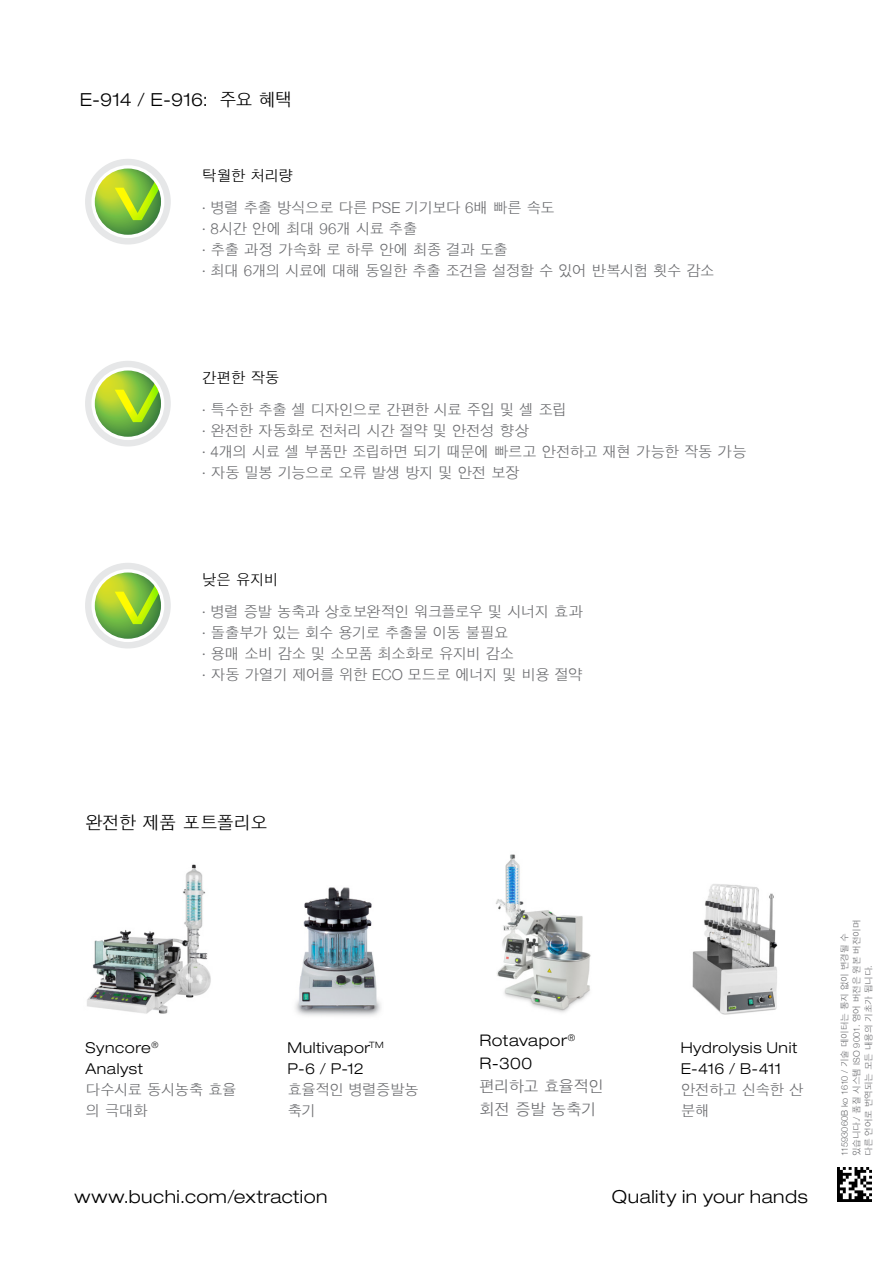
<style>
.page{position:relative;width:893px;height:1263px;background:#fff}
.page>*{position:absolute;margin:0;border:0;box-sizing:border-box;transform-origin:0 0}
.EN_Note_large{font:300 expanded 18px "Helvetica Neue LT Std";letter-spacing:.03em;color:#000}
.KO_Title{font:300 18px "Buchi";letter-spacing:-.085em;color:#000}
.EN_Title{font:300 expanded 18px "Helvetica Neue LT Std";color:#000}
.t1{font:300 16.05px/22.6px "Buchi";letter-spacing:-.09em;color:#6d6e71}
.t2{font:300 15px "Buchi";letter-spacing:-.075em;color:#6d6e71}
.t3{font:300 expanded 15px/21.3px "Helvetica Neue LT Std";letter-spacing:.035em;color:#000}
.t4{font:300 15px "Buchi";letter-spacing:-.055em;color:#6d6e71}
.KO_Title_small_down{font:300 15px "Buchi";letter-spacing:-.07em;color:#000}
.t5{font:300 15px "Buchi";letter-spacing:-.035em;color:#6d6e71}
.KO_Barcode{font:300 9px/12px "Buchi";letter-spacing:-.05em;color:#6d6e71}
.s1{font-family:"Helvetica Neue LT Std"}
.s2{font-family:"Buchi";font-stretch:normal;color:#6d6e71}
.s3{font-family:"Helvetica Neue LT Std";font-stretch:expanded;color:#000}
</style>
<div class="page">
<img style="left:838px;top:1167px;width:34px;height:34px">
<div style="left:85px;top:159px;width:86px;height:85px;background:#e6e7e8;border-radius:50%"></div>
<svg style="left:91px;top:165px;width:73px;height:73px"></svg>
<svg style="left:95px;top:169px;width:66px;height:66px"></svg>
<svg style="left:110px;top:168px;width:51px;height:67px;background:#9bc852"></svg>
<div style="left:85px;top:361px;width:86px;height:85px;background:#e6e7e8;border-radius:50%"></div>
<div style="left:91px;top:367px;width:73px;height:73px;background:#fff;border-radius:50%"></div>
<svg style="left:95px;top:370px;width:66px;height:67px"></svg>
<svg style="left:110px;top:370px;width:51px;height:67px"></svg>
<div style="left:85px;top:563px;width:86px;height:85px;background:#e6e7e8;border-radius:50%"></div>
<svg style="left:91px;top:569px;width:73px;height:73px"></svg>
<svg style="left:95px;top:572px;width:66px;height:67px"></svg>
<svg style="left:110px;top:572px;width:51px;height:67px;background:#9bc852"></svg>
<img style="left:87px;top:864px;width:124px;height:150px">
<img style="left:295px;top:887px;width:86px;height:129px">
<img style="left:496px;top:854px;width:95px;height:159px">
<img style="left:692px;top:884px;width:86px;height:131px">
<p class="EN_Title" style="left:80px;top:89px;width:130px">E-914 / E-916:</p>
<p class="KO_Title" style="left:219px;top:90px;width:76px">주요 혜택</p>
<p class="KO_Title_small_down" style="left:202px;top:167px;width:93px">탁월한 처리량</p>
<p class="t4" style="left:202px;top:199px;width:355px"><span class="s1">∙</span> 병렬 추출 방식으로 다른 PSE 기기보다 6배 빠른 속도</p>
<p class="t5" style="left:202px;top:220px;width:217px"><span class="s1">∙</span> 8시간 안에 최대 96개 시료 추출</p>
<p class="t2" style="left:202px;top:241px;width:308px"><span class="s1">∙</span> 추출 과정 가속화 로 하루 안에 최종 결과 도출</p>
<p class="t2" style="left:202px;top:262px;width:514px"><span class="s1">∙</span> 최대 6개의 시료에 대해 동일한 추출 조건을 설정할 수 있어 반복시험 횟수 감소</p>
<p class="KO_Title_small_down" style="left:202px;top:369px;width:79px">간편한 작동</p>
<p class="t2" style="left:202px;top:401px;width:367px"><span class="s1">∙</span> 특수한 추출 셀 디자인으로 간편한 시료 주입 및 셀 조립</p>
<p class="t2" style="left:202px;top:422px;width:329px"><span class="s1">∙</span> 완전한 자동화로 전처리 시간 절약 및 안전성 향상</p>
<p class="t2" style="left:202px;top:443px;width:547px"><span class="s1">∙</span> 4개의 시료 셀 부품만 조립하면 되기 때문에 빠르고 안전하고 재현 가능한 작동 가능</p>
<p class="t2" style="left:202px;top:464px;width:319px"><span class="s1">∙</span> 자동 밀봉 기능으로 오류 발생 방지 및 안전 보장</p>
<p class="KO_Title_small_down" style="left:202px;top:571px;width:78px">낮은 유지비</p>
<p class="t2" style="left:202px;top:603px;width:383px"><span class="s1">∙</span> 병렬 증발 농축과 상호보완적인 워크플로우 및 시너지 효과</p>
<p class="t2" style="left:202px;top:624px;width:308px"><span class="s1">∙</span> 돌출부가 있는 회수 용기로 추출물 이동 불필요</p>
<p class="t2" style="left:202px;top:645px;width:314px"><span class="s1">∙</span> 용매 소비 감소 및 소모품 최소화로 유지비 감소</p>
<p class="t2" style="left:202px;top:666px;width:382px"><span class="s1">∙</span> 자동 가열기 제어를 위한 ECO 모드로 에너지 및 비용 절약</p>
<p class="KO_Title" style="left:85px;top:812px;width:185px">완전한 제품 포트폴리오</p>
<p class="t3" style="left:85px;top:1036px;width:153px">Syncore<sup>®<br></sup>Analyst<br><span class="s2">다수시료 동시농축 효율 의 극대화</span></p>
<p class="t3" style="left:287px;top:1036px;width:133px">Multivapor<sup>TM<br></sup>P-6 / P-12 <span class="s2">효율적인 병렬증발농 축기</span></p>
<p class="t1" style="left:480px;top:1029px;width:126px"><span class="s3">Rotavapor</span><sup>®<br></sup><span class="s3">R-300<br></span>편리하고 효율적인 회전 증발 농축기</p>
<p class="t3" style="left:681px;top:1036px;width:124px">Hydrolysis Unit<br>E-416 / B-411 <span class="s2">안전하고 신속한 산 분해</span></p>
<p class="EN_Note_large" style="left:74px;top:1186px;width:255px">www.buchi.com/extraction</p>
<p class="EN_Note_large" style="left:612px;top:1186px;width:197px">Quality in your hands</p>
<p class="KO_Barcode" style="left:839px;top:1156px;width:239px;rotate:-90deg">11593060B ko 1610 / 기술 데이터는 통지 없이 변경될 수 있습니다./ 품질 시스템 ISO 9001. 영어 버전은 원본 버전이며 다른 언어로 번역되는 모든 내용의 기초가 됩니다.</p>
</div>
